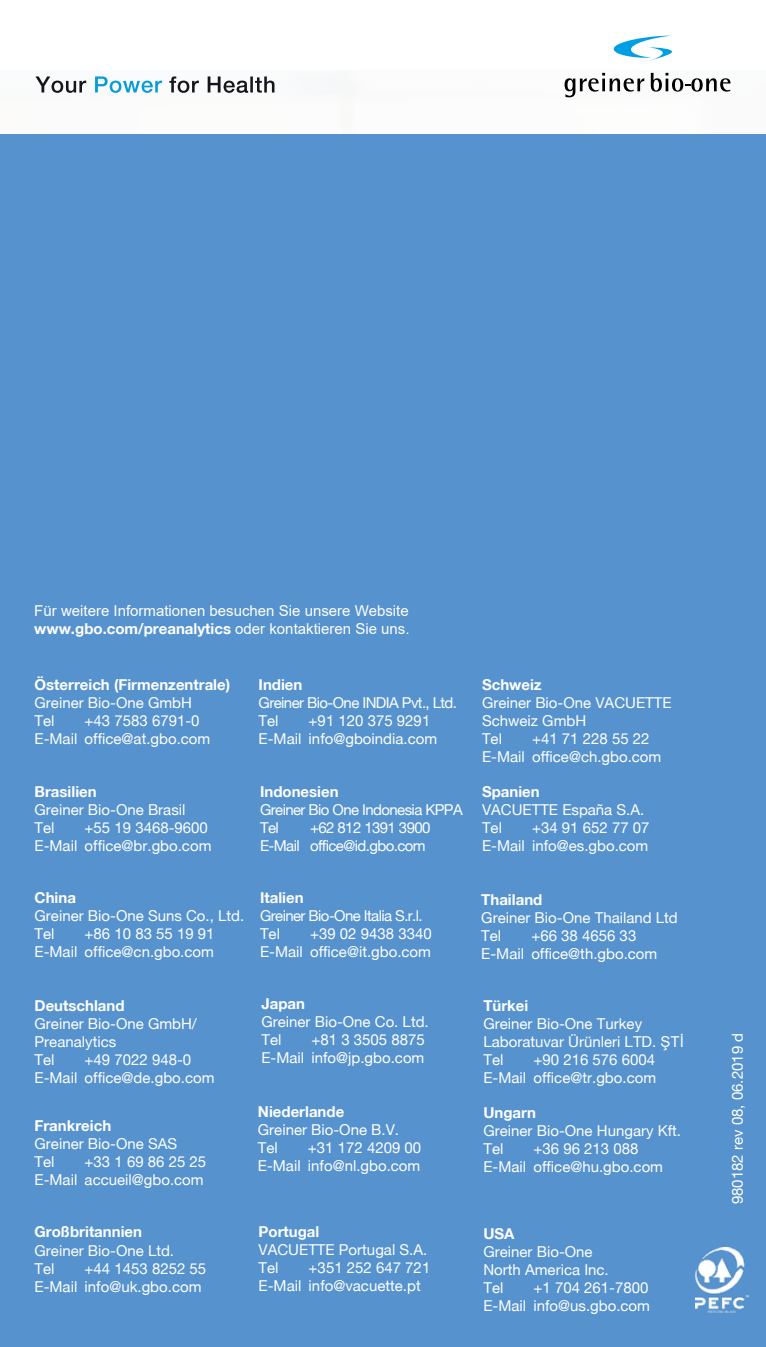
<style>
.page{position:relative;width:766px;height:1347px;background:#fff}
.page>*{position:absolute;margin:0;border:0;box-sizing:border-box;transform-origin:0 0}
.t1{font:15px/18px "Helvneurom";color:#fff}
.t2{font:15px "Helvneubold";color:#fff}
.t3{font:15px/18px "Helvneurom";letter-spacing:-.04em;color:#fff}
.t4{font:15px "Arial";color:#fff}
.s1{font-family:"Arial"}
</style>
<div class="page">
<div style="left:0;top:135px;width:765px;height:1211px;background:#5592ce"></div>
<svg style="left:564px;top:73px;width:80px;height:24px"></svg>
<svg style="left:650px;top:73px;width:80px;height:19px"></svg>
<svg style="left:613px;top:36px;width:59px;height:26px"></svg>
<svg style="left:169px;top:76px;width:105px;height:17px"></svg>
<svg style="left:95px;top:76px;width:67px;height:17px"></svg>
<svg style="left:35px;top:76px;width:51px;height:17px"></svg>
<img style="left:695px;top:1247px;width:52px;height:67px">
<p class="t4" style="left:34px;top:601px;width:376px">Für weitere Informationen besuchen Sie unsere Website</p>
<p class="t2" style="left:34px;top:619px;width:377px">www.gbo.com/preanalytics <span class="s1">oder kontaktieren Sie uns.</span></p>
<p class="t2" style="left:35px;top:675px;width:197px">Österreich (Firmenzentrale)</p>
<p class="t1" style="left:35px;top:693px;width:159px">Greiner Bio-One GmbH<br>Tel</p>
<p class="t1" style="left:35px;top:711px;width:177px;text-indent:50px">+43 7583 6791-0<br>E-Mail office@at.gbo.com</p>
<p class="t2" style="left:35px;top:782px;width:64px">Brasilien</p>
<p class="t1" style="left:35px;top:800px;width:152px">Greiner Bio-One Brasil<br>Tel</p>
<p class="t1" style="left:35px;top:818px;width:178px;text-align:right">+55 19 3468-9600<br>E-Mail office@br.gbo.com</p>
<p class="t2" style="left:35px;top:888px;width:43px">China</p>
<p class="t1" style="left:35px;top:906px;width:211px">Greiner Bio-One Suns Co., Ltd.<br>Tel</p>
<p class="t1" style="left:35px;top:924px;width:181px;text-align:right">+86 10 83 55 19 91<br>E-Mail office@cn.gbo.com</p>
<p class="t2" style="left:258px;top:675px;width:45px">Indien</p>
<p class="t3" style="left:258px;top:693px;width:200px">Greiner Bio-One INDIA Pvt., Ltd.<br>Tel</p>
<p class="t1" style="left:258px;top:711px;width:180px;text-indent:50px">+91 120 375 9291<br>E-Mail info@gboindia.com</p>
<p class="t2" style="left:260px;top:782px;width:80px">Indonesien</p>
<p class="t3" style="left:260px;top:800px;width:204px">Greiner Bio One Indonesia KPPA<br>Tel</p>
<p class="t3" style="left:260px;top:818px;width:172px;text-indent:50px">+62 812 1391 3900<br>E-Mail office@id.gbo.com</p>
<p class="t2" style="left:260px;top:888px;width:45px">Italien</p>
<p class="t3" style="left:260px;top:906px;width:164px">Greiner Bio-One Italia S.r.l.<br>Tel</p>
<p class="t1" style="left:260px;top:924px;width:173px;text-align:right">+39 02 9438 3340<br>E-Mail office@it.gbo.com</p>
<p class="t2" style="left:35px;top:996px;width:91px">Deutschland</p>
<p class="t1" style="left:35px;top:1014px;width:164px">Greiner Bio-One GmbH/<br>Preanalytics<br>Tel</p>
<p class="t1" style="left:35px;top:1050px;width:181px;text-indent:50px">+49 7022 948-0<br>E-Mail office@de.gbo.com</p>
<p class="t2" style="left:35px;top:1116px;width:78px">Frankreich</p>
<p class="t1" style="left:35px;top:1134px;width:144px">Greiner Bio-One SAS<br>Tel</p>
<p class="t1" style="left:35px;top:1152px;width:173px;text-align:right">+33 1 69 86 25 25<br>E-Mail accueil@gbo.com</p>
<p class="t2" style="left:261px;top:994px;width:45px">Japan</p>
<p class="t1" style="left:261px;top:1012px;width:169px">Greiner Bio-One Co. Ltd.<br>Tel</p>
<p class="t1" style="left:261px;top:1030px;width:165px;text-align:right">+81 3 3505 8875<br>E-Mail info@jp.gbo.com</p>
<p class="t2" style="left:258px;top:1102px;width:88px">Niederlande</p>
<p class="t1" style="left:258px;top:1120px;width:143px">Greiner Bio-One B.V.<br>Tel</p>
<p class="t1" style="left:258px;top:1138px;width:165px;text-align:right">+31 172 4209 00<br>E-Mail info@nl.gbo.com</p>
<p class="t2" style="left:35px;top:1222px;width:109px">Großbritannien</p>
<p class="t1" style="left:35px;top:1240px;width:141px">Greiner Bio-One Ltd.<br>Tel</p>
<p class="t1" style="left:35px;top:1258px;width:173px;text-indent:50px">+44 1453 8252 55<br>E-Mail info@uk.gbo.com</p>
<p class="t2" style="left:258px;top:1222px;width:62px">Portugal</p>
<p class="t1" style="left:258px;top:1240px;width:170px">VACUETTE Portugal S.A.<br>Tel</p>
<p class="t1" style="left:258px;top:1258px;width:173px;text-indent:50px">+351 252 647 721<br>E-Mail info@vacuette.pt</p>
<p class="t2" style="left:482px;top:675px;width:61px">Schweiz</p>
<p class="t1" style="left:482px;top:693px;width:191px">Greiner Bio-One VACUETTE<br>Schweiz GmbH<br>Tel</p>
<p class="t1" style="left:482px;top:729px;width:181px;text-indent:50px">+41 71 228 55 22<br>E-Mail office@ch.gbo.com</p>
<p class="t2" style="left:482px;top:782px;width:59px">Spanien</p>
<p class="t1" style="left:482px;top:800px;width:164px">VACUETTE España S.A.<br>Tel</p>
<p class="t1" style="left:482px;top:818px;width:169px;text-align:right">+34 91 652 77 07<br>E-Mail info@es.gbo.com</p>
<p class="t2" style="left:481px;top:890px;width:63px">Thailand</p>
<p class="t1" style="left:481px;top:908px;width:198px">Greiner Bio-One Thailand Ltd<br>Tel</p>
<p class="t1" style="left:481px;top:926px;width:177px;text-indent:50px">+66 38 4656 33<br>E-Mail office@th.gbo.com</p>
<p class="t2" style="left:483px;top:996px;width:46px">Türkei</p>
<p class="t1" style="left:483px;top:1014px;width:202px">Greiner Bio-One Turkey<br>Laboratuvar Ürünleri LTD. <span class="s1">ŞTİ<br></span>Tel</p>
<p class="t1" style="left:483px;top:1050px;width:174px;text-align:right">+90 216 576 6004<br>E-Mail office@tr.gbo.com</p>
<p class="t2" style="left:483px;top:1103px;width:54px">Ungarn</p>
<p class="t1" style="left:483px;top:1121px;width:199px">Greiner Bio-One Hungary Kft.<br>Tel</p>
<p class="t1" style="left:483px;top:1139px;width:181px;text-indent:50px">+36 96 213 088<br>E-Mail office@hu.gbo.com</p>
<p class="t2" style="left:483px;top:1223px;width:33px">USA</p>
<p class="t1" style="left:483px;top:1241px;width:127px">Greiner Bio-One<br>North America Inc.<br>Tel</p>
<p class="t1" style="left:483px;top:1277px;width:168px;text-align:right">+1 704 261-7800<br>E-Mail info@us.gbo.com</p>
<p class="t1" style="left:728px;top:1204px;width:173px;rotate:-90deg">980182 rev 08, 06.2019 d</p>
</div>
